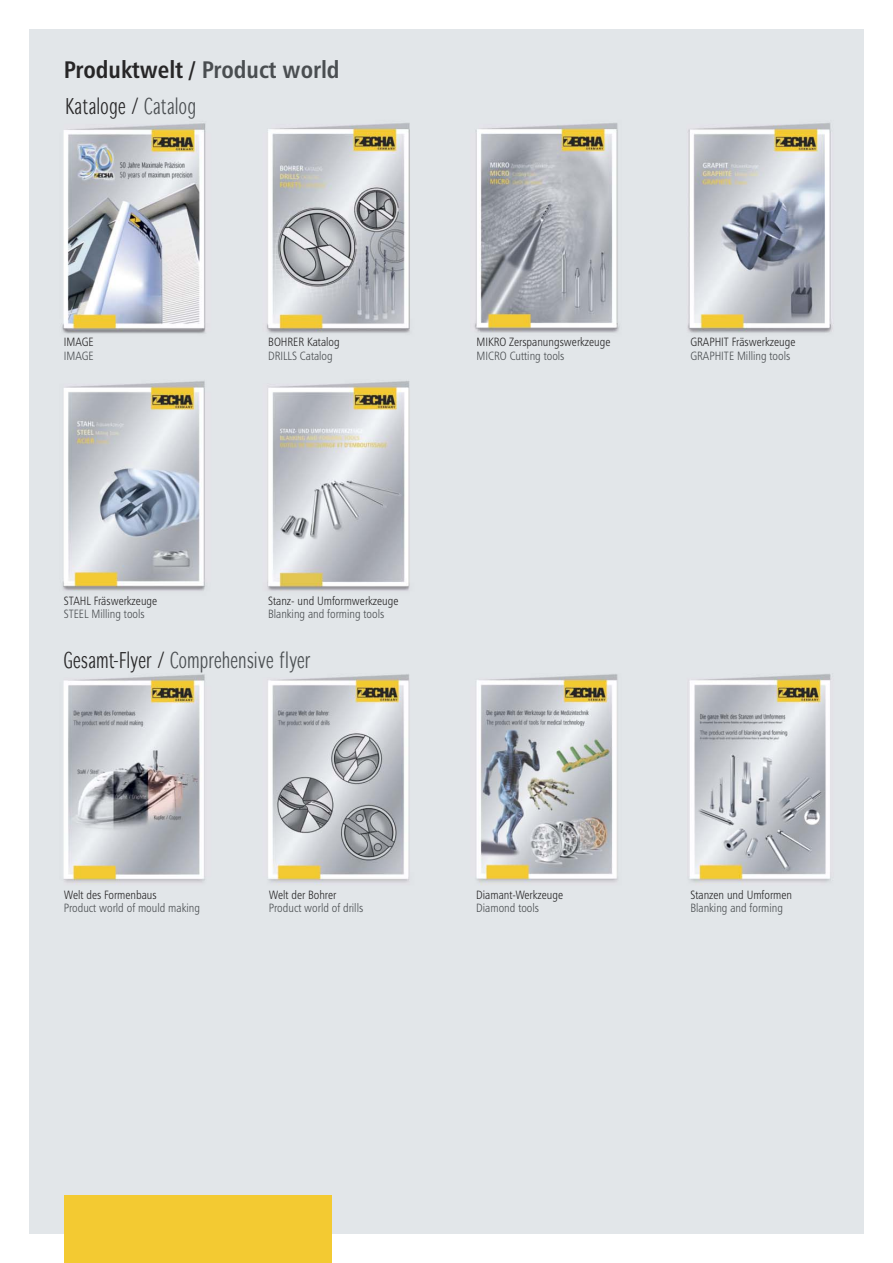
<style>
.page{position:relative;width:893px;height:1263px;background:#fff}
.page>*{position:absolute;margin:0;border:0;box-sizing:border-box;transform-origin:0 0}
.t1{font:24px "Humanist 777 BT Bold Condensed B";color:#272627}
.t2{font:21px "Winterthur Condensed";letter-spacing:.02em;color:#4a4e51}
.t3{font:21px "Winterthur Condensed";letter-spacing:.025em;color:#272627}
.t4{font:12px "Humanist 777 BT Light Condensed B";color:#272627}
.t5{font:12px "Humanist 777 BT Light Condensed B";color:#4a4e51}
.s1{color:#4a4e51}
.s2{color:#272627}
</style>
<div class="page">
<img style="left:30px;top:30px;width:833px;height:1203px">
<div style="left:64px;top:1195px;width:268px;height:68px;background:#f3ca32"></div>
<h1 class="t1" style="left:64px;top:60px;width:277px">Produktwelt / <span class="s1">Product world</span></h1>
<h2 class="t3" style="left:66px;top:97px;width:132px">Kataloge / <span class="s1">Catalog</span></h2>
<p class="t4" style="left:64px;top:337px;width:31px">IMAGE</p>
<p class="t5" style="left:64px;top:351px;width:31px">IMAGE</p>
<p class="t4" style="left:268px;top:338px;width:73px">BOHRER Katalog</p>
<p class="t5" style="left:268px;top:351px;width:66px">DRILLS Catalog</p>
<p class="t4" style="left:477px;top:338px;width:135px">MIKRO Zerspanungswerkzeuge</p>
<p class="t5" style="left:477px;top:351px;width:89px">MICRO Cutting tools</p>
<p class="t4" style="left:690px;top:337px;width:106px">GRAPHIT Fräswerkzeuge</p>
<p class="t5" style="left:690px;top:351px;width:101px">GRAPHITE Milling tools</p>
<p class="t4" style="left:64px;top:596px;width:95px">STAHL Fräswerkzeuge</p>
<p class="t5" style="left:64px;top:609px;width:82px">STEEL Milling tools</p>
<p class="t4" style="left:268px;top:596px;width:132px">Stanz- und Umformwerkzeuge</p>
<p class="t5" style="left:268px;top:609px;width:118px">Blanking and forming tools</p>
<h2 class="t2" style="left:64px;top:651px;width:248px"><span class="s2">Gesamt-Flyer /</span> Comprehensive flyer</h2>
<p class="t4" style="left:64px;top:890px;width:94px">Welt des Formenbaus</p>
<p class="t5" style="left:64px;top:903px;width:138px">Product world of mould making</p>
<p class="t4" style="left:269px;top:890px;width:69px">Welt der Bohrer</p>
<p class="t5" style="left:269px;top:903px;width:96px">Product world of drills</p>
<p class="t4" style="left:476px;top:890px;width:88px">Diamant-Werkzeuge</p>
<p class="t5" style="left:476px;top:903px;width:64px">Diamond tools</p>
<p class="t4" style="left:690px;top:890px;width:103px">Stanzen und Umformen</p>
<p class="t5" style="left:690px;top:903px;width:94px">Blanking and forming</p>
</div>
